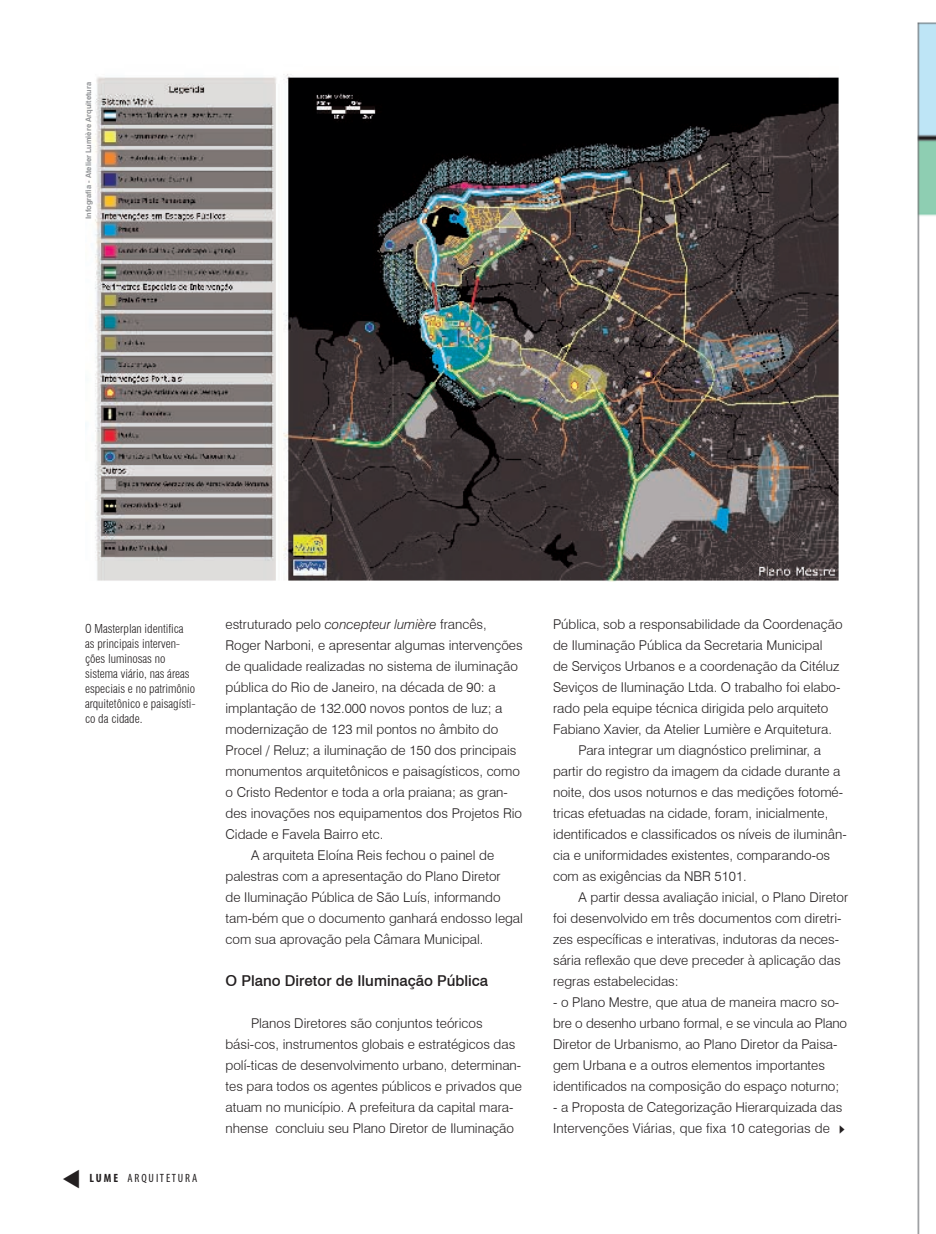
<style>
.page{position:relative;width:936px;height:1234px;background:#fff}
.page>*{position:absolute;margin:0;border:0;box-sizing:border-box;transform-origin:0 0}
.t1{font:500 15px "Swiss 721 BT";color:#231f20}
.t2{font:300 13.5px/21px "Swiss 721 BT";color:#231f20}
.t3{font:300 condensed 12px/15px "Swiss 721 BT";color:#231f20}
.t4{font:condensed 12px "Myriad";color:#231f20}
.t5{font:700 7.5px "Swiss 721 BT";color:#939598}
.s1{font-weight:700}
.s2{font-style:italic}
</style>
<div class="page">
<img style="left:85px;top:74px;width:754px;height:508px">
<img style="left:917px;top:22px;width:18px;height:1211px">
<p class="t5" style="left:84px;top:219px;width:138px;rotate:-90deg">Infografia - Atelier Lumière Arquitetura</p>
<p class="t3" style="left:85px;top:620px;width:112px">O Masterplan identifica as principais interven&shy;ções luminosas no sistema viário, nas áreas especiais e no patrimônio arquitetônico e paisagísti&shy;co da cidade.</p>
<p class="t4" style="left:89px;top:1172px;width:109px"><span class="s1">L U M E</span> A R Q U I T E T U R A</p>
<p class="t2" style="left:225px;top:613px;width:263px">estruturado pelo <span class="s2">concepteur lumière</span> francês,</p>
<p class="t2" style="left:225px;top:634px;width:299px">Roger Narboni, e apresentar algumas intervenções</p>
<p class="t2" style="left:225px;top:655px;width:294px">de qualidade realizadas no sistema de iluminação</p>
<p class="t2" style="left:225px;top:676px;width:271px">pública do Rio de Janeiro, na década de 90: a</p>
<p class="t2" style="left:225px;top:697px;width:278px">implantação de 132.000 novos pontos de luz; a</p>
<p class="t2" style="left:225px;top:718px;width:274px">modernização de 123 mil pontos no âmbito do</p>
<p class="t2" style="left:225px;top:739px;width:292px">Procel / Reluz; a iluminação de 150 dos principais</p>
<p class="t2" style="left:225px;top:760px;width:296px">monumentos arquitetônicos e paisagísticos, como</p>
<p class="t2" style="left:225px;top:781px;width:284px">o Cristo Redentor e toda a orla praiana; as gran-</p>
<p class="t2" style="left:225px;top:802px;width:298px">des inovações nos equipamentos dos Projetos Rio</p>
<p class="t2" style="left:225px;top:823px;width:159px">Cidade e Favela Bairro etc.</p>
<p class="t2" style="left:251px;top:844px;width:244px">A arquiteta Eloína Reis fechou o painel de</p>
<p class="t2" style="left:225px;top:865px;width:277px">palestras com a apresentação do Plano Diretor</p>
<p class="t2" style="left:225px;top:886px;width:276px">de Iluminação Pública de São Luís, informando</p>
<p class="t2" style="left:225px;top:907px;width:299px">tam-bém que o documento ganhará endosso legal</p>
<p class="t2" style="left:225px;top:928px;width:259px">com sua aprovação pela Câmara Municipal.</p>
<p class="t1" style="left:225px;top:971px;width:264px">O Plano Diretor de Iluminação Pública</p>
<p class="t2" style="left:225px;top:1012px;width:298px;text-indent:26px">Planos Diretores são conjuntos teóricos bási-cos, instrumentos globais e estratégicos das polí-ticas de desenvolvimento urbano, determinan&shy;tes para todos os agentes públicos e privados que atuam no município. A prefeitura da capital mara&shy;nhense concluiu seu Plano Diretor de Iluminação</p>
<p class="t2" style="left:553px;top:613px;width:291px">Pública, sob a responsabilidade da Coordenação</p>
<p class="t2" style="left:553px;top:634px;width:271px">de Iluminação Pública da Secretaria Municipal</p>
<p class="t2" style="left:553px;top:655px;width:288px">de Serviços Urbanos e a coordenação da Citéluz</p>
<p class="t2" style="left:553px;top:676px;width:289px">Seviços de Iluminação Ltda. O trabalho foi elabo-</p>
<p class="t2" style="left:553px;top:697px;width:277px">rado pela equipe técnica dirigida pelo arquiteto</p>
<p class="t2" style="left:553px;top:718px;width:280px">Fabiano Xavier, da Atelier Lumière e Arquitetura.</p>
<p class="t2" style="left:578px;top:739px;width:244px">Para integrar um diagnóstico preliminar, a</p>
<p class="t2" style="left:553px;top:760px;width:289px">partir do registro da imagem da cidade durante a</p>
<p class="t2" style="left:553px;top:781px;width:291px">noite, dos usos noturnos e das medições fotomé-</p>
<p class="t2" style="left:553px;top:802px;width:277px">tricas efetuadas na cidade, foram, inicialmente,</p>
<p class="t2" style="left:553px;top:823px;width:295px">identificados e classificados os níveis de iluminân-</p>
<p class="t2" style="left:553px;top:844px;width:279px">cia e uniformidades existentes, comparando-os</p>
<p class="t2" style="left:553px;top:865px;width:195px">com as exigências da NBR 5101.</p>
<p class="t2" style="left:578px;top:886px;width:271px">A partir dessa avaliação inicial, o Plano Diretor</p>
<p class="t2" style="left:553px;top:907px;width:290px">foi desenvolvido em três documentos com diretri-</p>
<p class="t2" style="left:553px;top:928px;width:287px">zes específicas e interativas, indutoras da neces-</p>
<p class="t2" style="left:553px;top:949px;width:289px">sária reflexão que deve preceder à aplicação das</p>
<p class="t2" style="left:553px;top:970px;width:127px">regras estabelecidas:</p>
<p class="t2" style="left:553px;top:991px;width:295px">- o Plano Mestre, que atua de maneira macro so&shy;bre o desenho urbano formal, e se vincula ao Plano Diretor de Urbanismo, ao Plano Diretor da Paisa&shy;gem Urbana e a outros elementos importantes identificados na composição do espaço noturno;</p>
<p class="t2" style="left:553px;top:1096px;width:291px">- a Proposta de Categorização Hierarquizada das<br>Intervenções Viárias, que fixa 10 categorias de</p>
</div>
